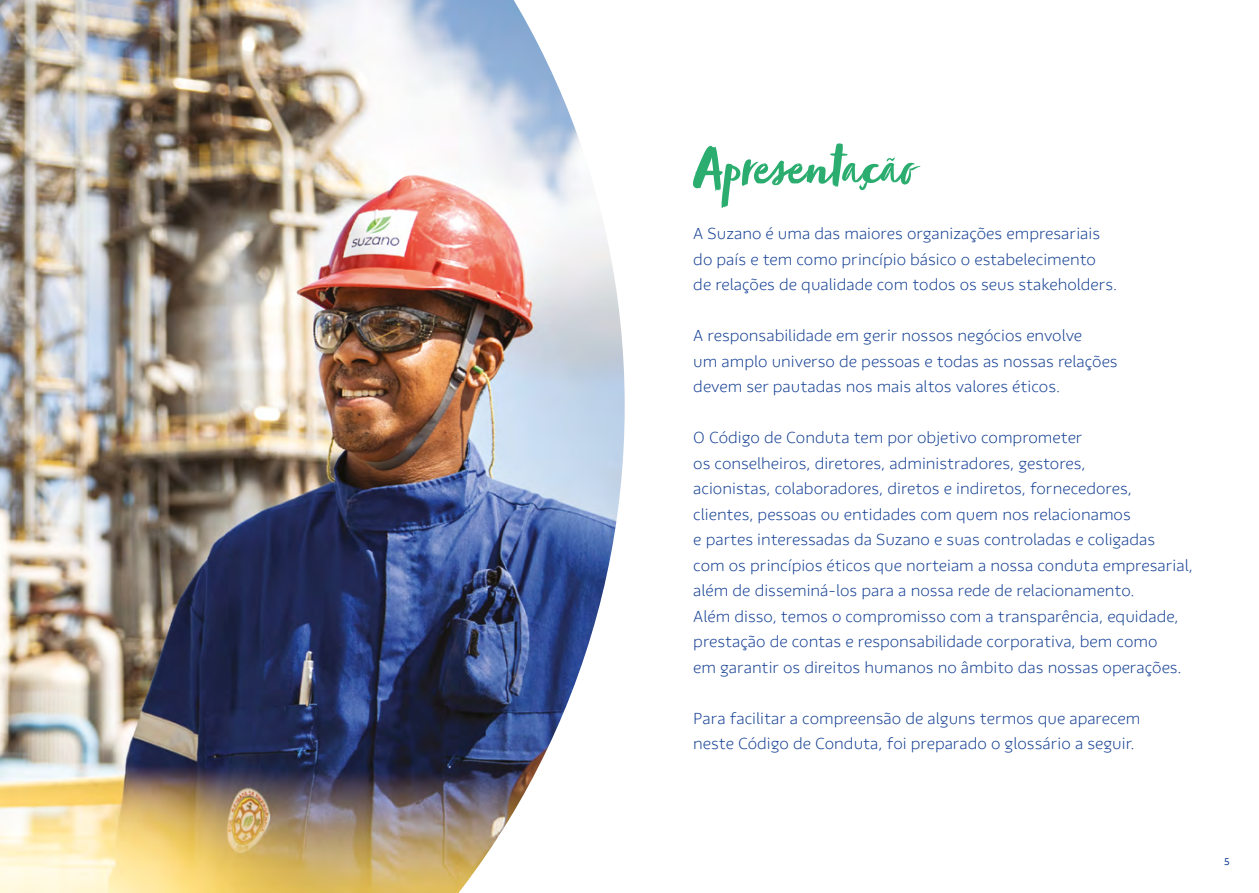
<style>
.page{position:relative;width:1259px;height:893px;background:#fff}
.page>*{position:absolute;margin:0;border:0;box-sizing:border-box;transform-origin:0 0}
.t1{font:60px "Zooja";color:#2bad70}
.t2{font:300 16.5px/25.5px "Suzano Sans";color:#164194}
.t3{font:10.5px "Suzano Sans";color:#164194}
</style>
<div class="page">
<img style="left:0;top:0;width:368px;height:893px">
<img style="left:368px;top:0;width:257px;height:893px">
<h1 class="t1" style="left:693px;top:136px;width:221px">Apresentação</h1>
<p class="t2" style="left:693px;top:221px;width:425px">A Suzano é uma das maiores organizações empresariais do país e tem como princípio básico o estabelecimento de relações de qualidade com todos os seus stakeholders.</p>
<p class="t2" style="left:693px;top:323px;width:426px">A responsabilidade em gerir nossos negócios envolve<br>um amplo universo de pessoas e todas as nossas relações devem ser pautadas nos mais altos valores éticos.</p>
<p class="t2" style="left:693px;top:425px;width:501px">O Código de Conduta tem por objetivo comprometer<br>os conselheiros, diretores, administradores, gestores,<br>acionistas, colaboradores, diretos e indiretos, fornecedores, clientes, pessoas ou entidades com quem nos relacionamos<br>e partes interessadas da Suzano e suas controladas e coligadas<br>com os princípios éticos que norteiam a nossa conduta empresarial, além de disseminá-los para a nossa rede de relacionamento.<br>Além disso, temos o compromisso com a transparência, equidade, prestação de contas e responsabilidade corporativa, bem como<br>em garantir os direitos humanos no âmbito das nossas operações.</p>
<p class="t2" style="left:693px;top:705px;width:448px">Para facilitar a compreensão de alguns termos que aparecem neste Código de Conduta, foi preparado o glossário a seguir.</p>
<p class="t3" style="left:1223px;top:855px;width:8px">5</p>
</div>
